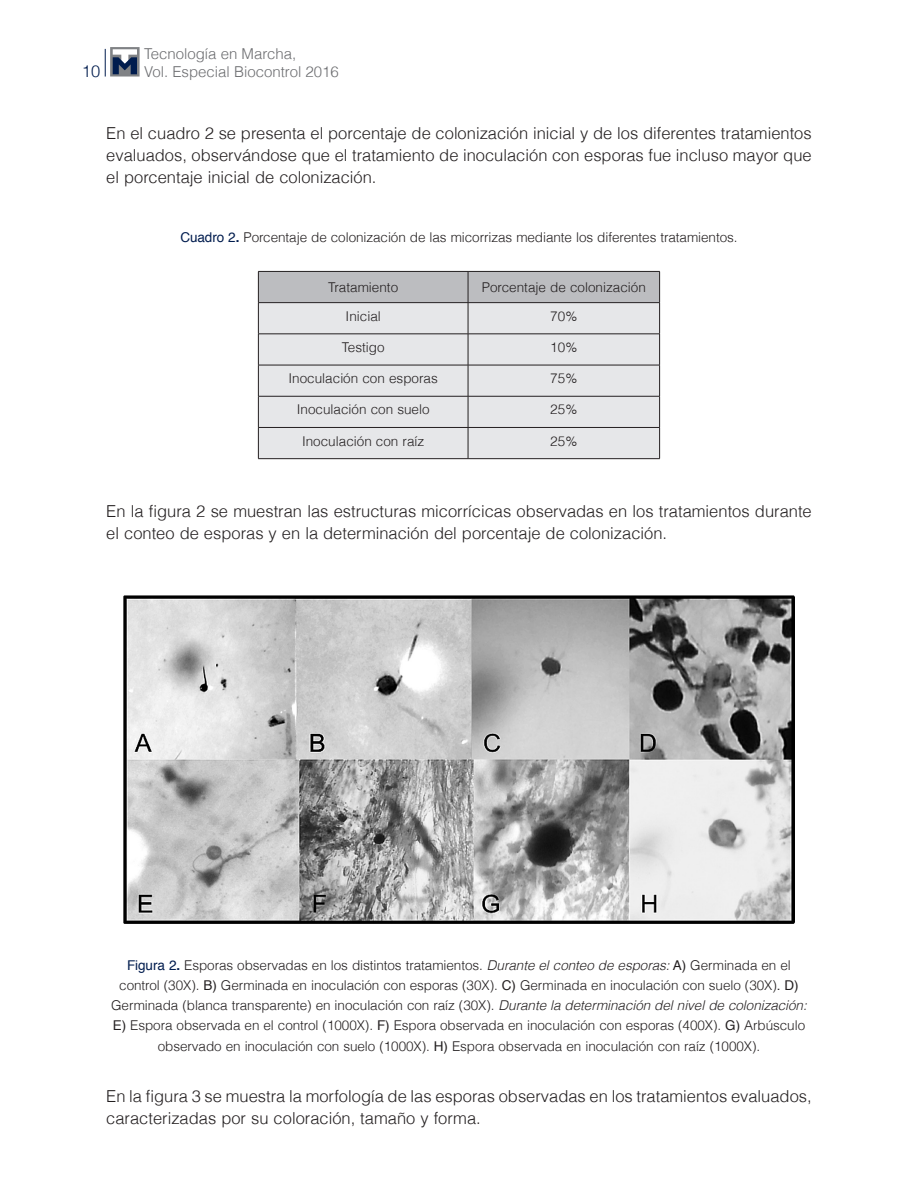
<style>
.page{position:relative;width:918px;height:1188px;background:#fff}
.page>*{position:absolute;margin:0;border:0;box-sizing:border-box;transform-origin:0 0}
._6texto{font:300 16.5px/22px "Helvetica";color:#231f20}
.t1{font:300 16.5px "Helvetica";color:#001c4e}
.t2{font:300 15px "Helvetica";color:#6c6d70}
._9tituloscuadros{font:300 13.5px/20.2px "Helvetica";letter-spacing:-.005em;color:#231f20;text-align:center}
.textocuadros{font:300 13.5px "Helvetica";color:#231f20}
._9tituloscuadros1{font:300 13.5px "Helvetica";letter-spacing:-.005em;color:#231f20}
.s1{font-weight:400;color:#001c4e}
.s2{font-weight:700;color:#001c4e}
.s3{font-style:italic}
.s4{font-weight:400}
</style>
<div class="page">
<svg style="left:105px;top:49px;width:1px;height:28px"></svg>
<svg style="left:110px;top:47px;width:30px;height:30px"></svg>
<svg style="left:113px;top:49px;width:24px;height:25px"></svg>
<div style="left:259px;top:272px;width:400px;height:30px;background:#bcbdc0"></div>
<div style="left:259px;top:303px;width:400px;height:155px;background:#e6e7e9"></div>
<hr style="left:258px;top:271px;width:210px;height:1px;background:#231f20">
<hr style="left:258px;top:272px;width:1px;height:30px;background:#231f20">
<hr style="left:468px;top:271px;width:192px;height:1px;background:#231f20">
<hr style="left:468px;top:272px;width:1px;height:30px;background:#231f20">
<hr style="left:659px;top:272px;width:1px;height:30px;background:#231f20">
<hr style="left:258px;top:302px;width:210px;height:1px;background:#231f20">
<hr style="left:258px;top:303px;width:1px;height:31px;background:#231f20">
<hr style="left:468px;top:302px;width:192px;height:1px;background:#231f20">
<hr style="left:468px;top:303px;width:1px;height:31px;background:#231f20">
<hr style="left:659px;top:303px;width:1px;height:31px;background:#231f20">
<hr style="left:258px;top:334px;width:210px;height:1px;background:#231f20">
<hr style="left:258px;top:334px;width:1px;height:31px;background:#231f20">
<hr style="left:468px;top:334px;width:192px;height:1px;background:#231f20">
<hr style="left:468px;top:334px;width:1px;height:31px;background:#231f20">
<hr style="left:659px;top:334px;width:1px;height:31px;background:#231f20">
<hr style="left:258px;top:365px;width:210px;height:1px;background:#231f20">
<hr style="left:258px;top:365px;width:1px;height:31px;background:#231f20">
<hr style="left:468px;top:365px;width:192px;height:1px;background:#231f20">
<hr style="left:468px;top:365px;width:1px;height:31px;background:#231f20">
<hr style="left:659px;top:365px;width:1px;height:31px;background:#231f20">
<hr style="left:258px;top:396px;width:210px;height:1px;background:#231f20">
<hr style="left:258px;top:396px;width:1px;height:31px;background:#231f20">
<hr style="left:468px;top:396px;width:192px;height:1px;background:#231f20">
<hr style="left:468px;top:396px;width:1px;height:31px;background:#231f20">
<hr style="left:659px;top:396px;width:1px;height:31px;background:#231f20">
<hr style="left:258px;top:427px;width:210px;height:1px;background:#231f20">
<hr style="left:258px;top:428px;width:1px;height:30px;background:#231f20">
<hr style="left:468px;top:427px;width:192px;height:1px;background:#231f20">
<hr style="left:468px;top:428px;width:1px;height:30px;background:#231f20">
<hr style="left:659px;top:428px;width:1px;height:30px;background:#231f20">
<hr style="left:258px;top:458px;width:210px;height:1px;background:#231f20">
<hr style="left:468px;top:458px;width:192px;height:1px;background:#231f20">
<img style="left:124px;top:596px;width:670px;height:328px">
<p class="t2" style="left:144px;top:44px;width:154px">Tecnología en Marcha,</p>
<p class="t1" style="left:82px;top:60px;width:20px">10</p>
<p class="t2" style="left:144px;top:62px;width:196px">Vol. Especial Biocontrol 2016</p>
<p class="_6texto" style="left:106px;top:122px;width:707px;text-align:justify">En el cuadro 2 se presenta el porcentaje de colonización inicial y de los diferentes tratamientos evaluados, observándose que el tratamiento de inoculación con esporas fue incluso mayor que el porcentaje inicial de colonización.</p>
<p class="_9tituloscuadros1" style="left:180px;top:229px;width:559px"><span class="s1">Cuadro 2</span><span class="s2">.</span> Porcentaje de colonización de las micorrizas mediante los diferentes tratamientos.</p>
<p class="textocuadros" style="left:328px;top:279px;width:72px">Tratamiento</p>
<p class="textocuadros" style="left:482px;top:279px;width:166px">Porcentaje de colonización</p>
<p class="textocuadros" style="left:346px;top:308px;width:37px">Inicial</p>
<p class="textocuadros" style="left:550px;top:308px;width:29px">70%</p>
<p class="textocuadros" style="left:342px;top:339px;width:44px">Testigo</p>
<p class="textocuadros" style="left:550px;top:339px;width:29px">10%</p>
<p class="textocuadros" style="left:289px;top:370px;width:151px">Inoculación con esporas</p>
<p class="textocuadros" style="left:550px;top:370px;width:29px">75%</p>
<p class="textocuadros" style="left:297px;top:401px;width:134px">Inoculación con suelo</p>
<p class="textocuadros" style="left:550px;top:401px;width:29px">25%</p>
<p class="textocuadros" style="left:302px;top:432px;width:124px">Inoculación con raíz</p>
<p class="textocuadros" style="left:550px;top:432px;width:29px">25%</p>
<p class="_6texto" style="left:106px;top:500px;width:707px">En la figura 2 se muestran las estructuras micorrícicas observadas en los tratamientos durante el conteo de esporas y en la determinación del porcentaje de colonización.</p>
<p class="_9tituloscuadros" style="left:111px;top:955px;width:697px"><span class="s1">Figura 2</span><span class="s2">.</span> Esporas observadas en los distintos tratamientos. <span class="s3">Durante el conteo de esporas:</span> <span class="s4">A)</span> Germinada en el control (30X). <span class="s4">B)</span> Germinada en inoculación con esporas (30X). <span class="s4">C)</span> Germinada en inoculación con suelo (30X)<span class="s4">. D)<br></span>Germinada (blanca transparente) en inoculación con raíz (30X). <span class="s3">Durante la determinación del nivel de colonización:<br></span><span class="s4">E)</span> Espora observada en el control (1000X). <span class="s4">F)</span> Espora observada en inoculación con esporas (400X). <span class="s4">G)</span> Arbúsculo observado en inoculación con suelo (1000X). <span class="s4">H)</span> Espora observada en inoculación con raíz (1000X).</p>
<p class="_6texto" style="left:106px;top:1085px;width:707px">En la figura 3 se muestra la morfología de las esporas observadas en los tratamientos evaluados, caracterizadas por su coloración, tamaño y forma.</p>
</div>
